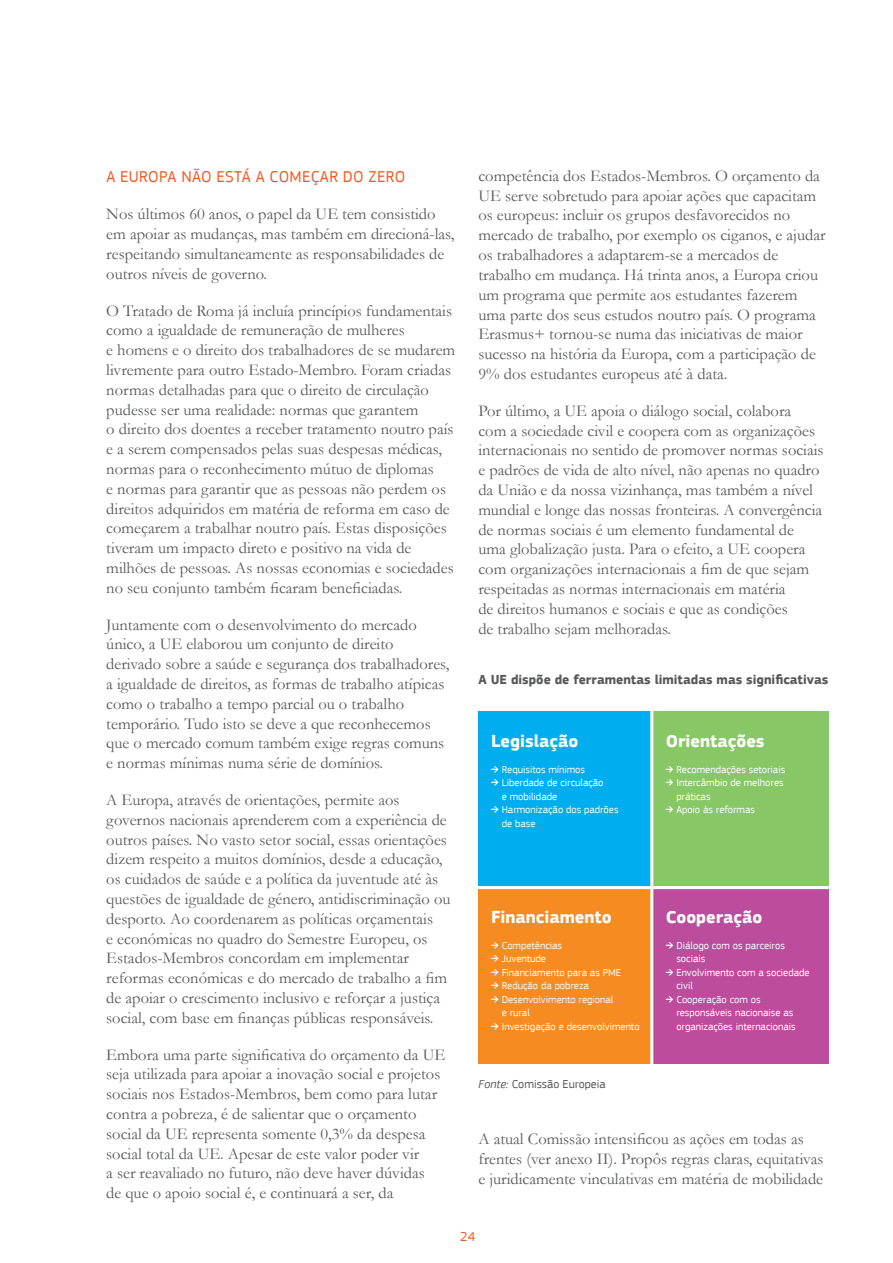
<style>
.page{position:relative;width:893px;height:1263px;background:#fff}
.page>*{position:absolute;margin:0;border:0;box-sizing:border-box;transform-origin:0 0}
.t1{font:700 18px "EC Square Sans Pro";color:#fff}
.body_text{font:16.5px/19.8px "Garamond";color:#57585a}
.body_text-2{font:16.5px "EC Square Sans Pro";letter-spacing:.02em;color:#f15921}
.t2{font:700 13.5px "EC Square Sans Pro";color:#57585a}
.t3{font:13.5px "EC Square Sans Pro";color:#f15921}
.t4{font:12px "EC Square Sans Pro";color:#57585a}
.t5{font:10.5px/13.5px "EC Square Sans Pro";color:#fff}
.s1{font-style:italic}
</style>
<div class="page">
<div style="left:478px;top:711px;width:174px;height:176px;background:#00aeef"></div>
<div style="left:652px;top:711px;width:177px;height:176px;background:#87c765"></div>
<div style="left:478px;top:887px;width:174px;height:177px;background:#f68b21"></div>
<div style="left:652px;top:887px;width:177px;height:177px;background:#bc4d9d"></div>
<hr style="left:650px;top:711px;width:3px;height:353px;background:#fff">
<hr style="left:478px;top:886px;width:351px;height:3px;background:#fff">
<p class="body_text-2" style="left:106px;top:167px;width:300px">A EUROPA NÃO ESTÁ A COMEÇAR DO ZERO</p>
<p class="body_text" style="left:106px;top:204px;width:350px">Nos últimos 60 anos, o papel da UE tem consistido em apoiar as mudanças, mas também em direcioná-las, respeitando simultaneamente as responsabilidades de outros níveis de governo.</p>
<p class="body_text" style="left:106px;top:300px;width:351px">O Tratado de Roma já incluía princípios fundamentais como a igualdade de remuneração de mulheres<br>e homens e o direito dos trabalhadores de se mudarem livremente para outro Estado-Membro. Foram criadas normas detalhadas para que o direito de circulação pudesse ser uma realidade: normas que garantem<br>o direito dos doentes a receber tratamento noutro país e a serem compensados pelas suas despesas médicas, normas para o reconhecimento mútuo de diplomas<br>e normas para garantir que as pessoas não perdem os direitos adquiridos em matéria de reforma em caso de começarem a trabalhar noutro país. Estas disposições tiveram um impacto direto e positivo na vida de milhões de pessoas. As nossas economias e sociedades no seu conjunto também ficaram beneficiadas.</p>
<p class="body_text" style="left:106px;top:614px;width:345px">Juntamente com o desenvolvimento do mercado único, a UE elaborou um conjunto de direito derivado sobre a saúde e segurança dos trabalhadores, a igualdade de direitos, as formas de trabalho atípicas como o trabalho a tempo parcial ou o trabalho temporário. Tudo isto se deve a que reconhecemos que o mercado comum também exige regras comuns e normas mínimas numa série de domínios.</p>
<p class="body_text" style="left:106px;top:789px;width:346px">A Europa, através de orientações, permite aos governos nacionais aprenderem com a experiência de outros países. No vasto setor social, essas orientações dizem respeito a muitos domínios, desde a educação, os cuidados de saúde e a política da juventude até às questões de igualdade de género, antidiscriminação ou desporto. Ao coordenarem as políticas orçamentais<br>e económicas no quadro do Semestre Europeu, os Estados-Membros concordam em implementar reformas económicas e do mercado de trabalho a fim de apoiar o crescimento inclusivo e reforçar a justiça social, com base em finanças públicas responsáveis.</p>
<p class="body_text" style="left:106px;top:1044px;width:340px">Embora uma parte significativa do orçamento da UE seja utilizada para apoiar a inovação social e projetos sociais nos Estados-Membros, bem como para lutar contra a pobreza, é de salientar que o orçamento social da UE representa somente 0,3% da despesa social total da UE. Apesar de este valor poder vir<br>a ser reavaliado no futuro, não deve haver dúvidas<br>de que o apoio social é, e continuará a ser, da</p>
<p class="body_text" style="left:478px;top:165px;width:349px">competência dos Estados-Membros. O orçamento da UE serve sobretudo para apoiar ações que capacitam os europeus: incluir os grupos desfavorecidos no mercado de trabalho, por exemplo os ciganos, e ajudar os trabalhadores a adaptarem-se a mercados de trabalho em mudança. Há trinta anos, a Europa criou um programa que permite aos estudantes fazerem uma parte dos seus estudos noutro país. O programa Erasmus+ tornou-se numa das iniciativas de maior sucesso na história da Europa, com a participação de 9% dos estudantes europeus até à data.</p>
<p class="body_text" style="left:478px;top:400px;width:347px">Por último, a UE apoia o diálogo social, colabora<br>com a sociedade civil e coopera com as organizações internacionais no sentido de promover normas sociais e padrões de vida de alto nível, não apenas no quadro da União e da nossa vizinhança, mas também a nível mundial e longe das nossas fronteiras. A convergência de normas sociais é um elemento fundamental de uma globalização justa. Para o efeito, a UE coopera com organizações internacionais a fim de que sejam respeitadas as normas internacionais em matéria<br>de direitos humanos e sociais e que as condições<br>de trabalho sejam melhoradas.</p>
<p class="t2" style="left:478px;top:671px;width:352px">A UE dispõe de ferramentas limitadas mas significativas</p>
<p class="t1" style="left:491px;top:730px;width:89px">Legislação</p>
<p class="t5" style="left:491px;top:763px;width:95px">➔ Requisitos mínimos</p>
<p class="t5" style="left:502px;top:776px;width:103px;text-indent:-11px">➔ Liberdade de circulação e mobilidade</p>
<p class="t5" style="left:502px;top:803px;width:118px;text-indent:-11px">➔ Harmonização dos padrões de base</p>
<p class="t1" style="left:666px;top:730px;width:100px">Orientações</p>
<p class="t5" style="left:666px;top:763px;width:121px">➔ Recomendações setoriais</p>
<p class="t5" style="left:676px;top:776px;width:109px;text-indent:-11px">➔ Intercâmbio de melhores práticas</p>
<p class="t5" style="left:666px;top:803px;width:91px">➔ Apoio às reformas</p>
<p class="t1" style="left:491px;top:906px;width:122px">Financiamento</p>
<p class="t5" style="left:491px;top:938px;width:72px">➔ Competências</p>
<p class="t5" style="left:491px;top:952px;width:56px">➔ Juventude</p>
<p class="t5" style="left:491px;top:965px;width:132px">➔ Financiamento para as PME</p>
<p class="t5" style="left:491px;top:979px;width:99px">➔ Redução da pobreza</p>
<p class="t5" style="left:502px;top:992px;width:113px;text-indent:-11px">➔ Desenvolvimento regional e rural</p>
<p class="t5" style="left:491px;top:1019px;width:150px">➔ Investigação e desenvolvimento</p>
<p class="t4" style="left:478px;top:1077px;width:129px"><span class="s1">Fonte:</span> Comissão Europeia</p>
<p class="t1" style="left:666px;top:906px;width:98px">Cooperação</p>
<p class="t5" style="left:676px;top:938px;width:110px;text-indent:-11px">➔ Diálogo com os parceiros sociais</p>
<p class="t5" style="left:676px;top:965px;width:135px;text-indent:-11px">➔ Envolvimento com a sociedade civil</p>
<p class="t5" style="left:676px;top:992px;width:121px;text-indent:-11px">➔ Cooperação com os responsáveis nacionaise as organizações internacionais</p>
<p class="body_text" style="left:478px;top:1129px;width:347px">A atual Comissão intensificou as ações em todas as frentes (ver anexo II). Propôs regras claras, equitativas e juridicamente vinculativas em matéria de mobilidade</p>
<p class="t3" style="left:460px;top:1229px;width:17px">24</p>
</div>
